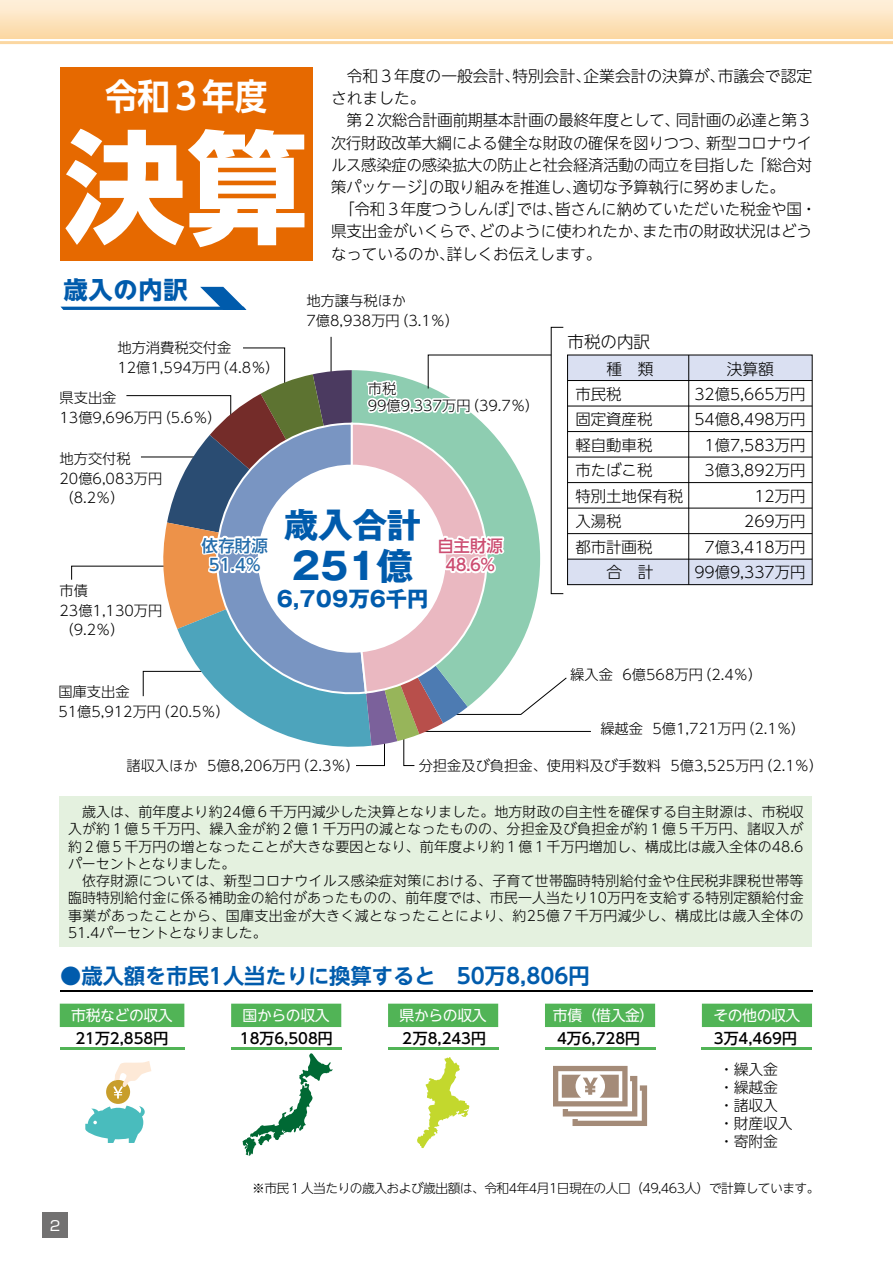
<style>
.page{position:relative;width:893px;height:1263px;background:#fff}
.page>*{position:absolute;margin:0;border:0;box-sizing:border-box;transform-origin:0 0}
.t1{font:700 121.65px "UD Shin Go Pro";color:#fff}
.t2{font:700 109.5px "UD Shin Go Pro";color:#fff}
.t3{font:700 37.05px "Gothic MB101 Pr 6 N";color:#005bac}
.t4{font:700 36px "UD Shin Go Pro De";color:#fff;scale:.9 1}
.t5{font:700 34.2px "Gothic MB101 Pr 6 N";color:#005bac}
.t6{font:700 24.3px "UD Shin Go NT Pro";letter-spacing:.03em;color:#005bac}
.t7{font:700 21.3px "UD Shin Go NT Pro De";color:#005bac}
.t8{font:700 21.3px "Gothic MB101 Pr 6 N";color:#005bac}
.t9{font:500 16.5px/19.8px "UD Shin Go NT Pro";letter-spacing:-.01em;color:#cc4d71;text-align:center}
.t10{font:500 16.5px/19.8px "UD Shin Go NT Pro";color:#256dab;text-align:center}
.t11{font:300 16.5px "UD Shin Go NT Pro";color:#000}
.t12{font:300 15.75px/22.2px "UD Shin Go NT Pro";letter-spacing:-.01em;color:#000}
.t13{font:300 15.45px/25.5px "UD Shin Go NT Pro";color:#000;text-align:right}
.t14{font:500 14.85px "UD Shin Go NT Pro";color:#000}
.t15{font:14.85px "UD Shin Go NT Pro";letter-spacing:-.03em;color:#fff}
.t16{font:300 14.85px/17.9px "UD Shin Go NT Pro";letter-spacing:-.015em;color:#000}
.t17{font:300 14.25px/19.5px "UD Shin Go NT Pro";color:#000}
.t18{font:300 13.95px/17.2px "UD Shin Go NT Pro";letter-spacing:.01em;color:#000}
.t19{font:13.8px "Shin Go Pr 6 N";color:#fff}
.t20{font:300 12.75px "UD Shin Go NT Pro";letter-spacing:-.04em;color:#000}
</style>
<div class="page">
<div style="left:0;top:0;width:893px;height:38px;background:linear-gradient(to bottom,#fef1de,#fcd8a5)"></div>
<hr style="left:0;top:41px;width:893px;height:3px;background:#fbd7a1">
<hr style="left:419px;top:731px;width:172px;height:1px;background:#000">
<hr style="left:331px;top:337px;width:1px;height:44px;background:#000">
<div style="left:60px;top:796px;width:752px;height:151px;background:#e4f1df"></div>
<div style="left:60px;top:67px;width:252px;height:194px;background:#e66900"></div>
<div style="left:568px;top:559px;width:244px;height:26px;background:#dae0f2"></div>
<div style="left:568px;top:355px;width:244px;height:25px;background:#dae0f2"></div>
<div style="left:567px;top:355px;width:246px;height:230px;border:1px solid #000"></div>
<hr style="left:568px;top:380px;width:244px;height:1px;background:#000">
<hr style="left:568px;top:406px;width:244px;height:1px;background:#000">
<hr style="left:568px;top:431px;width:244px;height:1px;background:#000">
<hr style="left:568px;top:457px;width:244px;height:1px;background:#000">
<hr style="left:568px;top:482px;width:244px;height:1px;background:#000">
<hr style="left:568px;top:508px;width:244px;height:1px;background:#000">
<hr style="left:568px;top:533px;width:244px;height:1px;background:#000">
<hr style="left:568px;top:559px;width:244px;height:1px;background:#000">
<hr style="left:688px;top:355px;width:1px;height:230px;background:#000">
<hr style="left:60px;top:990px;width:752px;height:1px;background:#000">
<div style="left:702px;top:1004px;width:110px;height:23px;background:#51b456"></div>
<hr style="left:702px;top:1047px;width:110px;height:2px;background:#51b456">
<div style="left:545px;top:1004px;width:110px;height:23px;background:#51b456"></div>
<hr style="left:545px;top:1047px;width:110px;height:2px;background:#51b456">
<svg style="left:553px;top:1066px;width:94px;height:60px"></svg>
<div style="left:60px;top:1004px;width:124px;height:23px;background:#51b456"></div>
<hr style="left:60px;top:1047px;width:124px;height:2px;background:#51b456">
<svg style="left:85px;top:1105px;width:60px;height:38px"></svg>
<div style="left:106px;top:1080px;width:24px;height:24px;background:#c89e2b;border-radius:50%"></div>
<svg style="left:113px;top:1061px;width:38px;height:38px"></svg>
<svg style="left:61px;top:287px;width:185px;height:23px"></svg>
<svg style="left:71px;top:347px;width:496px;height:419px"></svg>
<div style="left:231px;top:1004px;width:110px;height:23px;background:#51b456"></div>
<hr style="left:231px;top:1047px;width:110px;height:2px;background:#51b456">
<svg style="left:243px;top:1053px;width:90px;height:102px"></svg>
<div style="left:388px;top:1004px;width:110px;height:23px;background:#51b456"></div>
<hr style="left:388px;top:1047px;width:110px;height:2px;background:#51b456">
<svg style="left:417px;top:1057px;width:52px;height:91px"></svg>
<div style="left:43px;top:1212px;width:25px;height:25px;background:#727171"></div>
<p class="t12" style="left:331px;top:64px;width:483px">　令和３年度の一般会計、特別会計、企業会計の決算が、市議会で認定されました。</p>
<p class="t12" style="left:347px;top:109px;width:467px">第２次総合計画前期基本計画の最終年度として、同計画の必達と第３</p>
<p class="t12" style="left:331px;top:131px;width:483px">次行財政改革大綱による健全な財政の確保を図りつつ、新型コロナウイ</p>
<p class="t12" style="left:331px;top:153px;width:483px">ルス感染症の感染拡大の防止と社会経済活動の両立を目指した「総合対</p>
<p class="t12" style="left:331px;top:175px;width:455px">策パッケージ」の取り組みを推進し、適切な予算執行に努めました。</p>
<p class="t12" style="left:339px;top:197px;width:479px">「令和３年度つうしんぼ」では、皆さんに納めていただいた税金や国・</p>
<p class="t12" style="left:331px;top:220px;width:483px">県支出金がいくらで、どのように使われたか、また市の財政状況はどう</p>
<p class="t12" style="left:331px;top:242px;width:272px">なっているのか、詳しくお伝えします。</p>
<h3 class="t4" style="left:170px;top:66px;width:38px">元</h3>
<h2 class="t2" style="left:126px;top:105px;width:221px">決算</h2>
<h3 class="t4" style="left:105px;top:67px;width:182px">令和３年度</h3>
<h1 class="t1" style="left:64px;top:88px;width:245px">決算</h1>
<h3 class="t6" style="left:63px;top:270px;width:126px">歳入の内訳</h3>
<p class="t17" style="left:117px;top:338px;width:164px">地方消費税交付金<br>12億1,594万円（4.8％）</p>
<p class="t17" style="left:60px;top:388px;width:164px">県支出金<br>13億9,696万円（5.6％）</p>
<p class="t17" style="left:306px;top:291px;width:154px">地方譲与税ほか<br>7億8,938万円（3.1％）</p>
<p class="t17" style="left:368px;top:379px;width:173px;line-height:17.1px">市税<br>99億9,337万円（39.7％）</p>
<p class="t17" style="left:60px;top:448px;width:104px">地方交付税<br>20億6,083万円（8.2％）</p>
<p class="t17" style="left:60px;top:581px;width:104px">市債<br>23億1,130万円（9.2％）</p>
<p class="t10" style="left:202px;top:535px;width:68px">依存財源<br>51.4%</p>
<h3 class="t5" style="left:284px;top:496px;width:138px">歳入合計</h3>
<h3 class="t3" style="left:292px;top:535px;width:123px">251億</h3>
<h3 class="t8" style="left:277px;top:582px;width:153px">6,709万6千円</h3>
<p class="t9" style="left:437px;top:535px;width:67px">自主財源<br>48.6%</p>
<p class="t17" style="left:58px;top:682px;width:173px">国庫支出金<br>51億5,912万円（20.5％）</p>
<p class="t11" style="left:568px;top:329px;width:84px">市税の内訳</p>
<p class="t12" style="left:606px;top:357px;width:49px">種　類</p>
<p class="t12" style="left:727px;top:357px;width:49px">決算額</p>
<p class="t13" style="left:575px;top:380px;width:109px;text-align:left">市民税<br>固定資産税<br>軽自動車税<br>市たばこ税<br>特別土地保有税入湯税<br>都市計画税</p>
<p class="t13" style="left:679px;top:380px;width:128px">　32億5,665万円　54億8,498万円<br>1億7,583万円<br>3億3,892万円<br>12万円<br>269万円<br>7億3,418万円<br>99億9,337万円</p>
<p class="t12" style="left:606px;top:560px;width:49px">合　計</p>
<p class="t17" style="left:570px;top:664px;width:194px">繰入金 6億568万円（2.4％）</p>
<p class="t17" style="left:600px;top:718px;width:207px">繰越金 5億1,721万円（2.1％）</p>
<p class="t17" style="left:126px;top:755px;width:235px">諸収入ほか 5億8,206万円（2.3％）</p>
<p class="t17" style="left:419px;top:755px;width:406px">分担金及び負担金、使用料及び手数料 5億3,525万円（2.1％）</p>
<p class="t18" style="left:68px;top:803px;width:737px">　歳入は、前年度より約24億６千万円減少した決算となりました。地方財政の自主性を確保する自主財源は、市税収入が約１億５千万円、繰入金が約２億１千万円の減となったものの、分担金及び負担金が約１億５千万円、諸収入が約２億５千万円の増となったことが大きな要因となり、前年度より約１億１千万円増加し、構成比は歳入全体の48.6パーセントとなりました。<br>　依存財源については、新型コロナウイルス感染症対策における、子育て世帯臨時特別給付金や住民税非課税世帯等臨時特別給付金に係る補助金の給付があったものの、前年度では、市民一人当たり10万円を支給する特別定額給付金事業があったことから、国庫支出金が大きく減となったことにより、約25億７千万円減少し、構成比は歳入全体の51.4パーセントとなりました。</p>
<h3 class="t7" style="left:60px;top:959px;width:574px">●歳入額を市民1人当たりに換算すると　50万8,806円　　</h3>
<p class="t15" style="left:71px;top:1003px;width:103px">市税などの収入</p>
<p class="t14" style="left:75px;top:1026px;width:94px">21万2,858円</p>
<p class="t15" style="left:243px;top:1003px;width:89px">国からの収入</p>
<p class="t14" style="left:240px;top:1026px;width:94px">18万6,508円</p>
<p class="t15" style="left:400px;top:1003px;width:89px">県からの収入</p>
<p class="t14" style="left:402px;top:1026px;width:85px">2万8,243円</p>
<p class="t15" style="left:553px;top:1003px;width:103px">市債（借入金）</p>
<p class="t14" style="left:557px;top:1026px;width:85px">4万6,728円</p>
<p class="t15" style="left:713px;top:1003px;width:89px">その他の収入</p>
<p class="t14" style="left:714px;top:1026px;width:85px">3万4,469円</p>
<p class="t16" style="left:719px;top:1060px;width:75px">・繰入金・繰越金・諸収入・財産収入・寄附金</p>
<p class="t19" style="left:50px;top:1214px;width:12px">2</p>
<p class="t20" style="left:252px;top:1178px;width:569px">※市民１人当たりの歳入および歳出額は、令和4年4月1日現在の人口（49,463人）で計算しています。</p>
</div>
